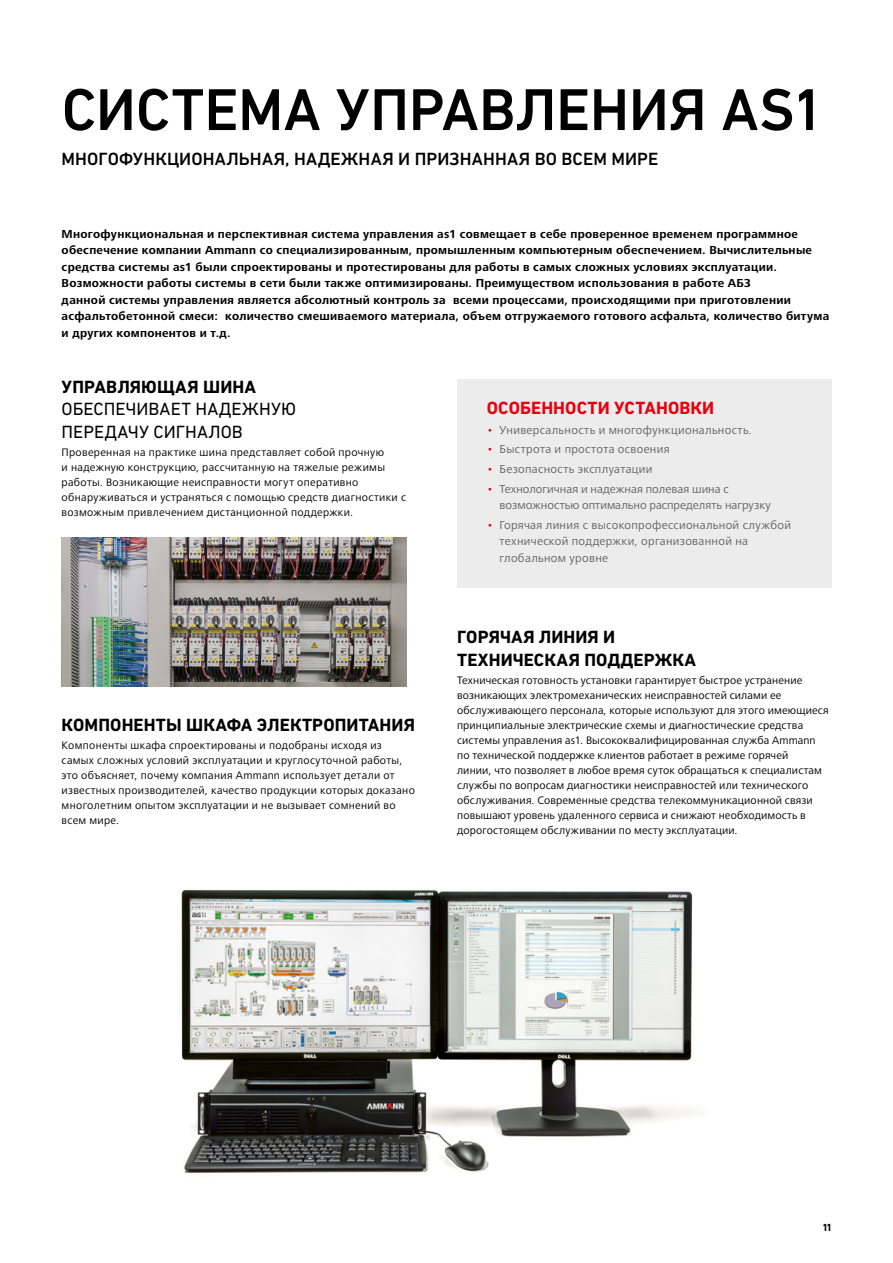
<style>
.page{position:relative;width:893px;height:1263px;background:#fff}
.page>*{position:absolute;margin:0;border:0;box-sizing:border-box;transform-origin:0 0}
.t1{font:500 60px "DIN Next CYR";letter-spacing:-.005em;color:#000}
.t2{font:700 18px/22.5px "DIN Next CYR";letter-spacing:.005em;color:#000}
.t3{font:500 18px "DIN Next CYR";letter-spacing:.01em;color:#000}
.t4{font:18px/22.5px "DIN Next CYR";letter-spacing:.005em;color:#000}
.t5{font:700 18px "DIN Next CYR";letter-spacing:.005em;color:#e7000e}
.t6{font:700 12px/16.5px "Frutiger Next LTW1 G";letter-spacing:.025em;color:#000}
.t7{font:12px/16.5px "Frutiger Next LTW1 G";letter-spacing:.025em;color:#626463}
.t8{font:12px/16.5px "Frutiger Next LTW1 G";color:#626463}
.t9{font:11.25px/15px "Frutiger Next LTW1 G";letter-spacing:.02em;color:#000}
.t10{font:700 10.5px "DIN Next CYR";color:#000}
.s1{color:#e7000e}
</style>
<div class="page">
<div style="left:457px;top:379px;width:374px;height:208px;background:#ececec"></div>
<img style="left:62px;top:537px;width:344px;height:149px">
<img style="left:181px;top:889px;width:514px;height:286px">
<h1 class="t1" style="left:62px;top:75px;width:764px">СИСТЕМА УПРАВЛЕНИЯ AS1</h1>
<h2 class="t3" style="left:62px;top:148px;width:598px">МНОГОФУНКЦИОНАЛЬНАЯ, НАДЕЖНАЯ И ПРИЗНАННАЯ ВО ВСЕМ МИРЕ</h2>
<p class="t6" style="left:62px;top:226px;width:769px">Многофункциональная и перспективная система управления as1 совмещает в себе проверенное временем программное обеспечение компании Ammann со специализированным, промышленным компьютерным обеспечением. Вычислительные средства системы as1 были спроектированы и протестированы для работы в самых сложных условиях эксплуатации.<br>Возможности работы системы в сети были также оптимизированы. Преимуществом использования в работе АБЗ<br>данной системы управления является абсолютный контроль за всеми процессами, происходящими при приготовлении асфальтобетонной смеси: количество смешиваемого материала, объем отгружаемого готового асфальта, количество битума и других компонентов и т.д.</p>
<h2 class="t2" style="left:62px;top:375px;width:196px">УПРАВЛЯЮЩАЯ ШИНА</h2>
<h2 class="t4" style="left:62px;top:397px;width:236px">ОБЕСПЕЧИВАЕТ НАДЕЖНУЮ<br>ПЕРЕДАЧУ СИГНАЛОВ</h2>
<p class="t9" style="left:62px;top:445px;width:346px">Проверенная на практике шина представляет собой прочную<br>и надежную конструкцию, рассчитанную на тяжелые режимы работы. Возникающие неисправности могут оперативно обнаруживаться и устраняться с помощью средств диагностики с возможным привлечением дистанционной поддержки.</p>
<h2 class="t2" style="left:62px;top:713px;width:355px">КОМПОНЕНТЫ ШКАФА ЭЛЕКТРОПИТАНИЯ</h2>
<p class="t9" style="left:62px;top:738px;width:355px">Компоненты шкафа спроектированы и подобраны исходя из самых сложных условий эксплуатации и круглосуточной работы, это объясняет, почему компания Ammann использует детали от известных производителей, качество продукции которых доказано многолетним опытом эксплуатации и не вызывает сомнений во всем мире.</p>
<h2 class="t5" style="left:487px;top:397px;width:229px">ОСОБЕННОСТИ УСТАНОВКИ</h2>
<p class="t7" style="left:487px;top:422px;width:267px"><span class="s1">•</span> Универсальность и многофункциональность.</p>
<p class="t7" style="left:487px;top:441px;width:184px"><span class="s1">•</span> Быстрота и простота освоения</p>
<p class="t7" style="left:487px;top:461px;width:167px"><span class="s1">•</span> Безопасность эксплуатации</p>
<p class="t8" style="left:500px;top:481px;width:273px;text-indent:-13px"><span class="s1">•</span> Технологичная и надежная полевая шина с возможностью оптимально распределять нагрузку</p>
<p class="t7" style="left:500px;top:517px;width:293px;text-indent:-13px"><span class="s1">•</span> Горячая линия с высокопрофессиональной службой технической поддержки, организованной на глобальном уровне</p>
<h2 class="t2" style="left:457px;top:626px;width:241px">ГОРЯЧАЯ ЛИНИЯ И<br>ТЕХНИЧЕСКАЯ ПОДДЕРЖКА</h2>
<p class="t9" style="left:457px;top:673px;width:373px">Техническая готовность установки гарантирует быстрое устранение возникающих электромеханических неисправностей силами ее обслуживающего персонала, которые используют для этого имеющиеся принципиальные электрические схемы и диагностические средства системы управления as1. Высококвалифицированная служба Ammann по технической поддержке клиентов работает в режиме горячей<br>линии, что позволяет в любое время суток обращаться к специалистам службы по вопросам диагностики неисправностей или технического обслуживания. Современные средства телекоммуникационной связи повышают уровень удаленного сервиса и снижают необходимость в дорогостоящем обслуживании по месту эксплуатации.</p>
<p class="t10" style="left:823px;top:1221px;width:10px">11</p>
</div>
